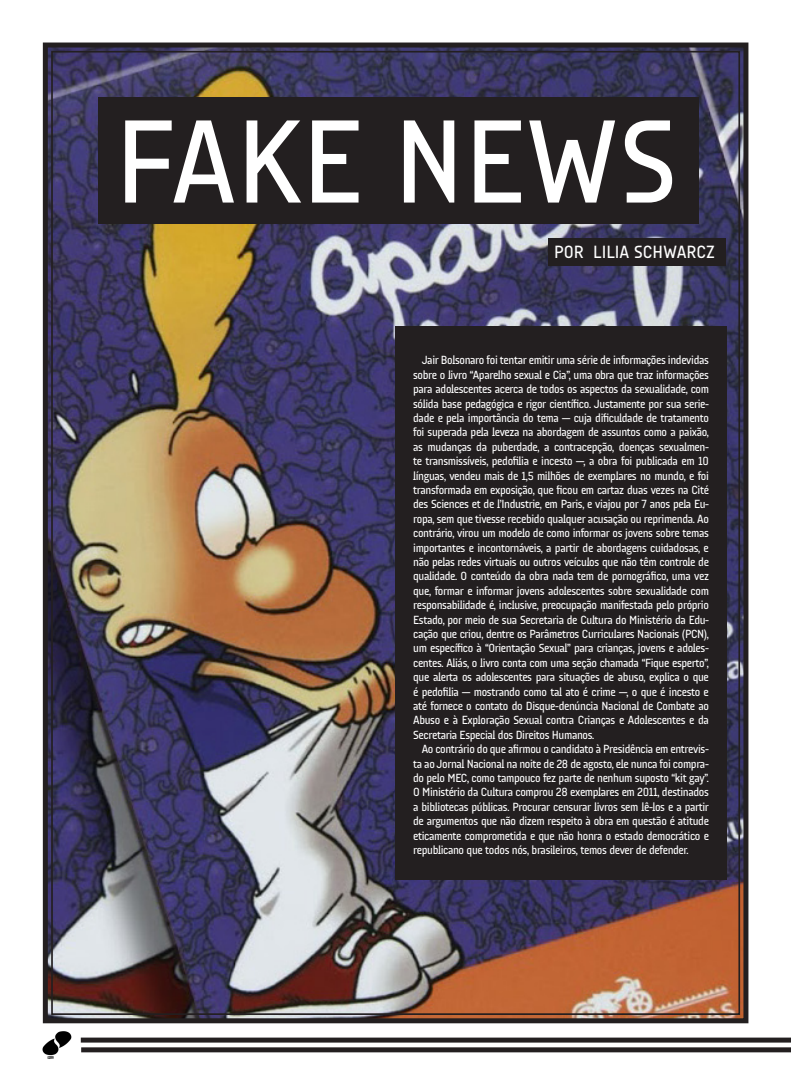
<style>
.page{position:relative;width:791px;height:1080px;background:#fff}
.page>*{position:absolute;margin:0;border:0;box-sizing:border-box;transform-origin:0 0}
.Texto10{font:120px "Audimat 3000 Regulier";color:#fff}
.Texto10-2{font:18px "Audimat 3000 Regulier";color:#fff}
.t1{font:12px/14.4px "Audimat 3000 Regulier";letter-spacing:-.03em;color:#fff;text-align:justify}
</style>
<div class="page">
<img style="left:43px;top:1032px;width:29px;height:27px">
<img style="left:42px;top:42px;width:707px;height:982px">
<div style="left:98px;top:97px;width:600px;height:127px;background:#231f20"></div>
<div style="left:395px;top:327px;width:332px;height:553px;background:#231f20"></div>
<div style="left:548px;top:238px;width:178px;height:27px;background:#231f20"></div>
<div style="left:81px;top:1038px;width:710px;height:5px;background:#231f20"></div>
<div style="left:81px;top:1047px;width:710px;height:5px;background:#231f20"></div>
<p class="Texto10" style="left:115px;top:90px;width:564px">FAKE NEWS</p>
<p class="Texto10-2" style="left:554px;top:241px;width:162px">POR LILIA SCHWARCZ</p>
<p class="t1" style="left:413px;top:353px;width:297px;text-indent:9px">Jair Bolsonaro foi tentar emitir uma série de informações indevidas sobre o livro “Aparelho sexual e Cia”, uma obra que traz informações para adolescentes acerca de todos os aspectos da sexualidade, com sólida base pedagógica e rigor científico. Justamente por sua serie&shy;dade e pela importância do tema — cuja dificuldade de tratamento foi superada pela leveza na abordagem de assuntos como a paixão, as mudanças da puberdade, a contracepção, doenças sexualmen&shy;te transmissíveis, pedofilia e incesto —, a obra foi publicada em 10 línguas, vendeu mais de 1,5 milhões de exemplares no mundo, e foi transformada em exposição, que ficou em cartaz duas vezes na Cité des Sciences et de l’Industrie, em Paris, e viajou por 7 anos pela Eu&shy;ropa, sem que tivesse recebido qualquer acusação ou reprimenda. Ao contrário, virou um modelo de como informar os jovens sobre temas importantes e incontornáveis, a partir de abordagens cuidadosas, e não pelas redes virtuais ou outros veículos que não têm controle de qualidade. O conteúdo da obra nada tem de pornográfico, uma vez que, formar e informar jovens adolescentes sobre sexualidade com responsabilidade é, inclusive, preocupação manifestada pelo próprio Estado, por meio de sua Secretaria de Cultura do Ministério da Edu&shy;cação que criou, dentre os Parâmetros Curriculares Nacionais (PCN), um específico à “Orientação Sexual” para crianças, jovens e adoles&shy;centes. Aliás, o livro conta com uma seção chamada “Fique esperto”, que alerta os adolescentes para situações de abuso, explica o que é pedofilia — mostrando como tal ato é crime —, o que é incesto e até fornece o contato do Disque-denúncia Nacional de Combate ao Abuso e à Exploração Sexual contra Crianças e Adolescentes e da Secretaria Especial dos Direitos Humanos.</p>
<p class="t1" style="left:413px;top:742px;width:297px;text-indent:9px">Ao contrário do que afirmou o candidato à Presidência em entrevis&shy;ta ao Jornal Nacional na noite de 28 de agosto, ele nunca foi compra&shy;do pelo MEC, como tampouco fez parte de nenhum suposto “kit gay”.<br>O Ministério da Cultura comprou 28 exemplares em 2011, destinados a bibliotecas públicas. Procurar censurar livros sem lê-los e a partir de argumentos que não dizem respeito à obra em questão é atitude eticamente comprometida e que não honra o estado democrático e republicano que todos nós, brasileiros, temos dever de defender.</p>
</div>
